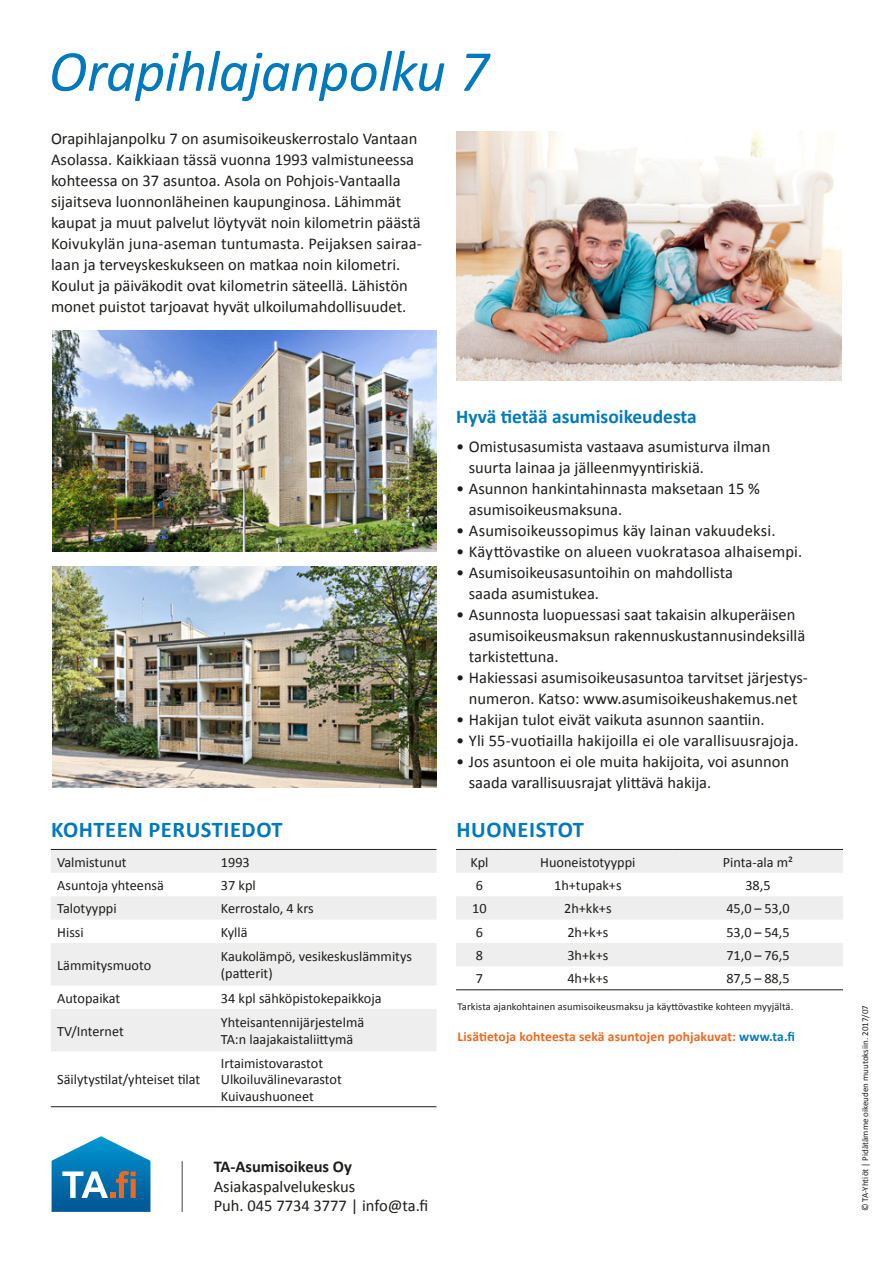
<style>
.page{position:relative;width:893px;height:1263px;background:#fff}
.page>*{position:absolute;margin:0;border:0;box-sizing:border-box;transform-origin:0 0}
.Otsikko1{font:italic 58.5px "Calibri";letter-spacing:-.015em;color:#007abc}
.Otsikko_2{font:700 22.5px "Calibri";letter-spacing:.025em;color:#007abc}
.Väliotsikko{font:700 19.5px "Calibri";color:#007abc}
.leipis_bullets{font:16.5px/21px "Calibri";color:#1d1d1b}
.leipis{font:16.5px/21px "Calibri";color:#1d1d1b}
.yhteystiedot{font:16.5px "Calibri";color:#1d1d1b}
.yhteystiedot-2{font:700 16.5px "Calibri";color:#1d1d1b}
.taulukko_vasen_tasa{font:14.25px/16.5px "Calibri";color:#1d1d1b}
.taulukko_keskitetty{font:14.25px "Calibri";color:#1d1d1b}
.teksti_7pt{font:700 13.5px "Calibri";letter-spacing:.01em;color:#ed6921}
.teksti_7pt-2{font:10.5px "Calibri";letter-spacing:.01em;color:#1d1d1b}
.teksti_6pt{font:9px "Calibri";color:#1d1d1b}
.s1{color:#007abc}
</style>
<div class="page">
<svg style="left:456px;top:850px;width:387px;height:116px;fill:#eee"></svg>
<hr style="left:456px;top:849px;width:47px;height:1px;background:#1d1d1b">
<hr style="left:503px;top:849px;width:170px;height:1px;background:#1d1d1b">
<hr style="left:673px;top:849px;width:170px;height:1px;background:#1d1d1b">
<hr style="left:456px;top:989px;width:47px;height:1px;background:#1d1d1b">
<hr style="left:503px;top:989px;width:170px;height:1px;background:#1d1d1b">
<hr style="left:673px;top:989px;width:170px;height:1px;background:#1d1d1b">
<svg style="left:51px;top:850px;width:385px;height:201px;fill:#eee"></svg>
<hr style="left:51px;top:849px;width:170px;height:1px;background:#1d1d1b">
<hr style="left:221px;top:849px;width:215px;height:1px;background:#1d1d1b">
<hr style="left:51px;top:1106px;width:170px;height:1px;background:#1d1d1b">
<hr style="left:221px;top:1106px;width:215px;height:1px;background:#1d1d1b">
<img style="left:456px;top:132px;width:386px;height:248px">
<img style="left:52px;top:331px;width:384px;height:221px">
<img style="left:52px;top:567px;width:384px;height:221px">
<svg style="left:52px;top:1136px;width:98px;height:76px"></svg>
<hr style="left:182px;top:1161px;width:1px;height:51px;background:#7c7b7b">
<p class="Otsikko1" style="left:49px;top:31px;width:441px">Orapihlajanpolku 7</p>
<p class="leipis" style="left:51px;top:128px;width:372px">Orapihlajanpolku 7 on asumisoikeuskerrostalo Vantaan Asolassa. Kaikkiaan tässä vuonna 1993 valmistuneessa kohteessa on 37 asuntoa. Asola on Pohjois-Vantaalla sijaitseva luonnonläheinen kaupunginosa. Lähimmät kaupat ja muut palvelut löytyvät noin kilometrin päästä Koivukylän juna-aseman tuntumasta. Peijaksen sairaa&shy;laan ja terveyskeskukseen on matkaa noin kilometri.<br>Koulut ja päiväkodit ovat kilometrin säteellä. Lähistön monet puistot tarjoavat hyvät ulkoilumahdollisuudet.</p>
<p class="Otsikko_2" style="left:51px;top:815px;width:233px">KOHTEEN PERUSTIEDOT</p>
<p class="taulukko_vasen_tasa" style="left:57px;top:854px;width:71px">Valmistunut</p>
<p class="taulukko_vasen_tasa" style="left:221px;top:854px;width:30px">1993</p>
<p class="taulukko_vasen_tasa" style="left:57px;top:877px;width:108px">Asuntoja yhteensä</p>
<p class="taulukko_vasen_tasa" style="left:221px;top:877px;width:36px">37 kpl</p>
<p class="taulukko_vasen_tasa" style="left:57px;top:900px;width:61px">Talotyyppi</p>
<p class="taulukko_vasen_tasa" style="left:221px;top:900px;width:94px">Kerrostalo, 4 krs</p>
<p class="taulukko_vasen_tasa" style="left:57px;top:924px;width:28px">Hissi</p>
<p class="taulukko_vasen_tasa" style="left:221px;top:924px;width:28px">Kyllä</p>
<p class="taulukko_vasen_tasa" style="left:57px;top:957px;width:96px">Lämmitysmuoto</p>
<p class="taulukko_vasen_tasa" style="left:221px;top:948px;width:193px">Kaukolämpö, vesikeskuslämmitys (patterit)</p>
<p class="taulukko_vasen_tasa" style="left:57px;top:990px;width:65px">Autopaikat</p>
<p class="taulukko_vasen_tasa" style="left:221px;top:990px;width:162px">34 kpl sähköpistokepaikkoja</p>
<p class="taulukko_vasen_tasa" style="left:57px;top:1022px;width:68px">TV/Internet</p>
<p class="taulukko_vasen_tasa" style="left:221px;top:1014px;width:145px">Yhteisantennijärjestelmä</p>
<p class="taulukko_vasen_tasa" style="left:221px;top:1031px;width:134px">TA:n laajakaistaliittymä</p>
<p class="taulukko_vasen_tasa" style="left:57px;top:1071px;width:145px">Säilytystilat/yhteiset tilat</p>
<p class="taulukko_vasen_tasa" style="left:221px;top:1055px;width:104px">Irtaimistovarastot</p>
<p class="taulukko_vasen_tasa" style="left:221px;top:1071px;width:122px">Ulkoiluvälinevarastot</p>
<p class="taulukko_vasen_tasa" style="left:221px;top:1088px;width:94px">Kuivaushuoneet</p>
<p class="yhteystiedot-2" style="left:214px;top:1156px;width:140px">TA-Asumisoikeus Oy</p>
<p class="yhteystiedot" style="left:214px;top:1175px;width:143px">Asiakaspalvelukeskus</p>
<p class="yhteystiedot" style="left:214px;top:1195px;width:216px">Puh. 045 7734 3777 | info@ta.fi</p>
<p class="Väliotsikko" style="left:456px;top:404px;width:242px">Hyvä tietää asumisoikeudesta</p>
<p class="leipis_bullets" style="left:469px;top:436px;width:303px;text-indent:-13px">• Omistusasumista vastaava asumisturva ilman suurta lainaa ja jälleenmyyntiriskiä.</p>
<p class="leipis_bullets" style="left:469px;top:478px;width:293px;text-indent:-13px">• Asunnon hankintahinnasta maksetaan 15 % asumisoikeusmaksuna.</p>
<p class="leipis_bullets" style="left:456px;top:520px;width:321px">• Asumisoikeussopimus käy lainan vakuudeksi.</p>
<p class="leipis_bullets" style="left:456px;top:541px;width:348px">• Käyttövastike on alueen vuokratasoa alhaisempi.</p>
<p class="leipis_bullets" style="left:469px;top:562px;width:266px;text-indent:-13px">• Asumisoikeusasuntoihin on mahdollista saada asumistukea.</p>
<p class="leipis_bullets" style="left:469px;top:604px;width:338px;text-indent:-13px">• Asunnosta luopuessasi saat takaisin alkuperäisen asumisoikeusmaksun rakennuskustannusindeksillä tarkistettuna.</p>
<p class="leipis_bullets" style="left:456px;top:667px;width:353px;text-align:center">• Hakiessasi asumisoikeusasuntoa tarvitset järjestys&shy;numeron. Katso: www.asumisoikeushakemus.net</p>
<p class="leipis_bullets" style="left:456px;top:709px;width:310px">• Hakijan tulot eivät vaikuta asunnon saantiin.</p>
<p class="leipis_bullets" style="left:456px;top:730px;width:344px">• Yli 55-vuotiailla hakijoilla ei ole varallisuusrajoja.</p>
<p class="leipis_bullets" style="left:469px;top:751px;width:322px;text-indent:-13px">• Jos asuntoon ei ole muita hakijoita, voi asunnon saada varallisuusrajat ylittävä hakija.</p>
<p class="Otsikko_2" style="left:456px;top:815px;width:129px">HUONEISTOT</p>
<p class="taulukko_keskitetty" style="left:470px;top:853px;width:19px">Kpl</p>
<p class="taulukko_keskitetty" style="left:540px;top:853px;width:97px">Huoneistotyyppi</p>
<p class="taulukko_keskitetty" style="left:723px;top:853px;width:72px">Pinta-ala m²</p>
<p class="taulukko_keskitetty" style="left:476px;top:876px;width:9px">6</p>
<p class="taulukko_keskitetty" style="left:554px;top:876px;width:69px">1h+tupak+s</p>
<p class="taulukko_keskitetty" style="left:745px;top:876px;width:27px">38,5</p>
<p class="taulukko_keskitetty" style="left:472px;top:899px;width:16px">10</p>
<p class="taulukko_keskitetty" style="left:564px;top:899px;width:49px">2h+kk+s</p>
<p class="taulukko_keskitetty" style="left:726px;top:899px;width:65px">45,0 – 53,0</p>
<p class="taulukko_keskitetty" style="left:476px;top:923px;width:9px">6</p>
<p class="taulukko_keskitetty" style="left:567px;top:923px;width:42px">2h+k+s</p>
<p class="taulukko_keskitetty" style="left:726px;top:923px;width:65px">53,0 – 54,5</p>
<p class="taulukko_keskitetty" style="left:476px;top:946px;width:9px">8</p>
<p class="taulukko_keskitetty" style="left:567px;top:946px;width:42px">3h+k+s</p>
<p class="taulukko_keskitetty" style="left:726px;top:946px;width:65px">71,0 – 76,5</p>
<p class="taulukko_keskitetty" style="left:476px;top:969px;width:9px">7</p>
<p class="taulukko_keskitetty" style="left:567px;top:969px;width:42px">4h+k+s</p>
<p class="taulukko_keskitetty" style="left:726px;top:969px;width:65px">87,5 – 88,5</p>
<p class="teksti_7pt-2" style="left:458px;top:1000px;width:337px">Tarkista ajankohtainen asumisoikeusmaksu ja käyttövastike kohteen myyjältä.</p>
<p class="teksti_7pt" style="left:458px;top:1028px;width:339px">Lisätietoja kohteesta sekä asuntojen pohjakuvat: <span class="s1">www.ta.fi</span></p>
<p class="teksti_6pt" style="left:859px;top:1211px;width:208px;rotate:-90deg">© TA-Yhtiöt | Pidätämme oikeuden muutoksiin. 2017/07</p>
</div>
